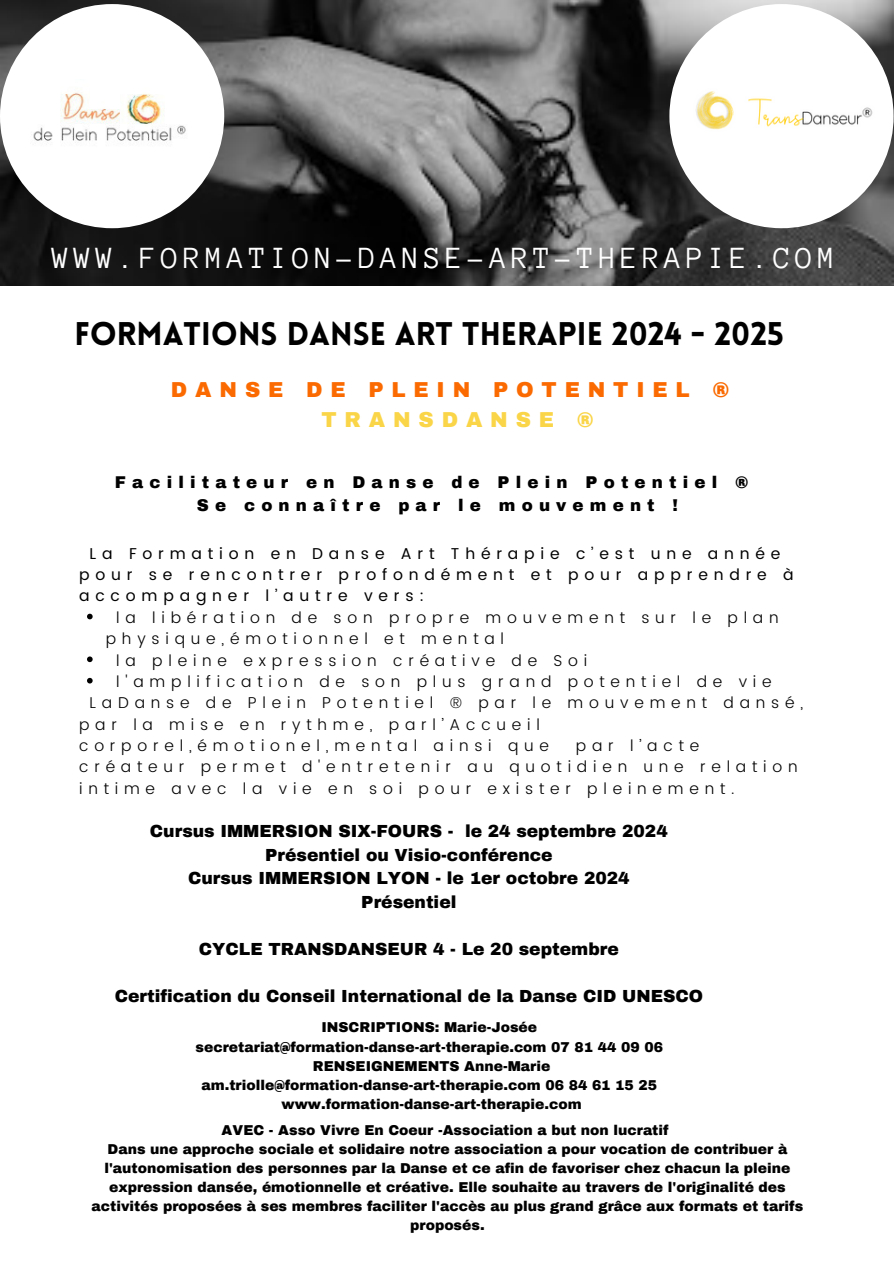
<style>
.page{position:relative;width:894px;height:1264px;background:#fff}
.page>*{position:absolute;margin:0;border:0;box-sizing:border-box;transform-origin:0 0}
.t1{font:900 32.1px "Lovelo";color:#000}
.t2{font:31.5px "Anonymous Pro";letter-spacing:.15em;color:#fff}
.t3{font:900 21.15px/29.2px "Archivo";letter-spacing:.37em;color:#fa6a01}
.t4{font:900 17.1px/23.7px "Archivo";color:#000;text-align:center}
.t5{font:900 16.65px/22.5px "Archivo";letter-spacing:.37em;color:#000}
.t6{font:300 15.6px/21.3px "Poppins";letter-spacing:.37em;color:#000}
.t7{font:15.6px/21.3px "Poppins";letter-spacing:.37em;color:#000}
.t8{font:900 13.95px/19.2px "Archivo";color:#000;text-align:center}
.s1{color:#fad548}
</style>
<div class="page">
<img style="left:0;top:0;width:893px;height:286px">
<img style="left:0;top:4px;width:224px;height:224px;border-radius:50%">
<svg style="left:87px;top:613px;width:6px;height:6px"></svg>
<svg style="left:87px;top:656px;width:6px;height:6px"></svg>
<svg style="left:87px;top:678px;width:6px;height:5px"></svg>
<img style="left:669px;top:4px;width:224px;height:224px;border-radius:50%">
<h2 class="t2" style="left:52px;top:242px;width:784px">WWW.FORMATION-DANSE-ART-THERAPIE.COM</h2>
<p class="t1" style="left:74px;top:321px;width:710px">FORMATIONS DANSE ART THERAPIE 2024 - 2025</p>
<p class="t3" style="left:321px;top:375px;width:409px;text-indent:-150px">DANSE DE PLEIN POTENTIEL ®<br><span class="s1">TRANSDANSE ®</span></p>
<p class="t5" style="left:197px;top:471px;width:553px;text-indent:-82px">Facilitateur en Danse de Plein Potentiel ®<br>Se connaître par le mouvement !</p>
<h1 class="t7" style="left:79px;top:542px;width:715px;text-indent:11px">La Formation en Danse Art Thérapie c’est une année pour se rencontrer profondément et pour apprendre à accompagner l’autre vers:</h1>
<h3 class="t6" style="left:106px;top:606px;width:674px;text-indent:11px">la libération de son propre mouvement sur le plan physique,émotionnel et mental</h3>
<h4 class="t6" style="left:116px;top:649px;width:472px">la pleine expression créative de Soi</h4>
<h4 class="t6" style="left:116px;top:671px;width:656px">l'amplification de son plus grand potentiel de vie</h4>
<p class="t6" style="left:79px;top:692px;width:725px;text-indent:11px">LaDanse de Plein Potentiel ® par le mouvement dansé, par la mise en rythme, parl’Accueil corporel,émotionel,mental ainsi que</p>
<p class="t6" style="left:79px;top:735px;width:719px;text-indent:496px">par l’acte créateur permet d'entretenir au quotidien une relation intime avec la vie en soi pour exister pleinement.</p>
<p class="t4" style="left:150px;top:819px;width:519px">Cursus IMMERSION SIX-FOURS - le 24 septembre 2024<br>Présentiel ou Visio-conférence<br>Cursus IMMERSION LYON - le 1er octobre 2024<br>Présentiel</p>
<p class="t4" style="left:199px;top:937px;width:421px">CYCLE TRANSDANSEUR 4 - Le 20 septembre</p>
<h4 class="t4" style="left:115px;top:984px;width:589px">Certification du Conseil International de la Danse CID UNESCO</h4>
<h4 class="t8" style="left:321px;top:1018px;width:217px">INSCRIPTIONS: Marie-Josée</h4>
<h4 class="t8" style="left:195px;top:1037px;width:469px">secretariat@formation-danse-art-therapie.com 07 81 44 09 06</h4>
<h4 class="t8" style="left:313px;top:1056px;width:239px">RENSEIGNEMENTS Anne-Marie</h4>
<p class="t8" style="left:201px;top:1075px;width:457px">am.triolle@formation-danse-art-therapie.com 06 84 61 15 25</p>
<p class="t8" style="left:281px;top:1094px;width:302px">www.formation-danse-art-therapie.com</p>
<p class="t8" style="left:221px;top:1120px;width:448px">AVEC - Asso Vivre En Coeur -Association a but non lucratif</p>
<p class="t8" style="left:92px;top:1139px;width:713px">Dans une approche sociale et solidaire notre association a pour vocation de contribuer à l'autonomisation des personnes par la Danse et ce afin de favoriser chez chacun la pleine expression dansée, émotionnelle et créative. Elle souhaite au travers de l'originalité des activités proposées à ses membres faciliter l'accès au plus grand grâce aux formats et tarifs proposés.</p>
</div>
